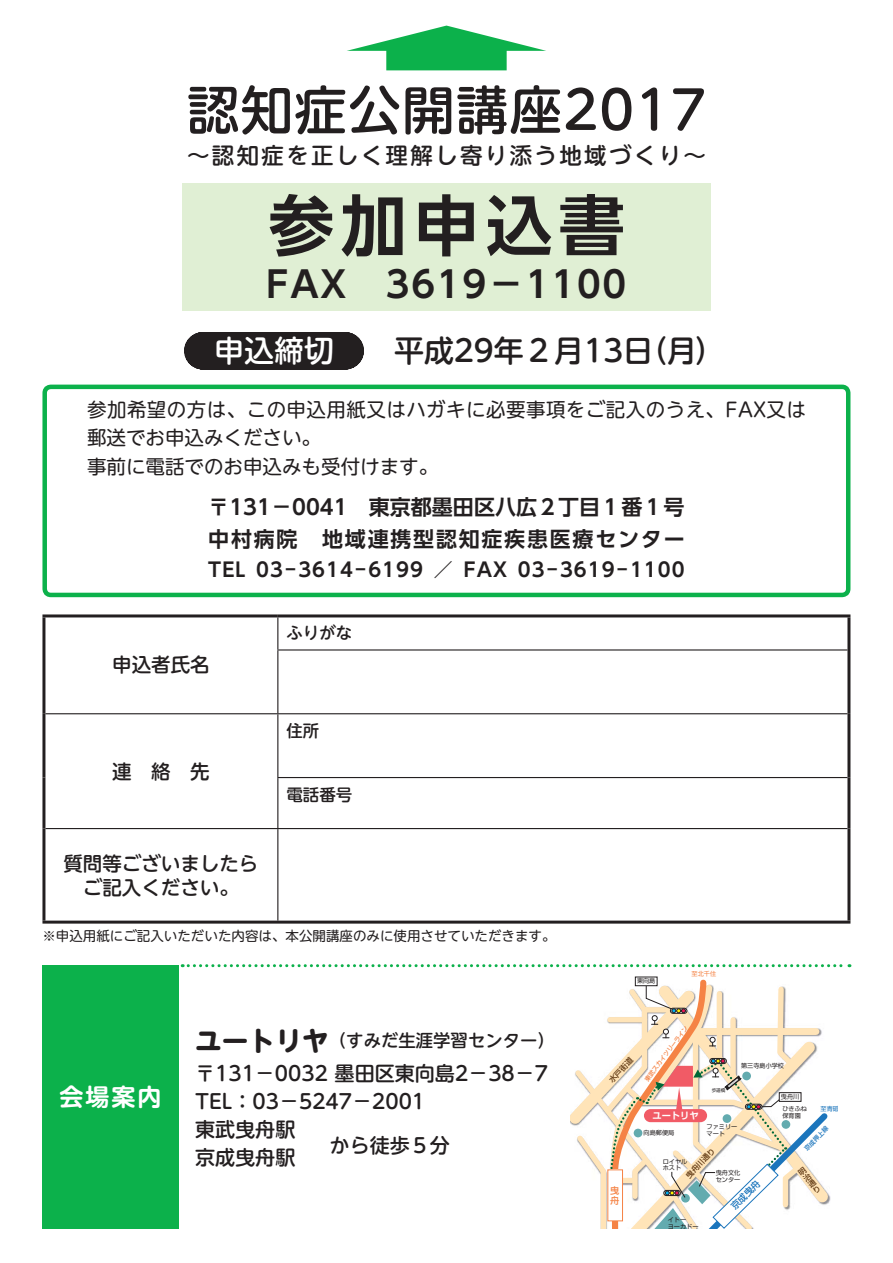
<style>
.page{position:relative;width:893px;height:1263px;background:#fff}
.page>*{position:absolute;margin:0;border:0;box-sizing:border-box;transform-origin:0 0}
.t1{font:66px "UD Shin Go Pro De Bold 90 msp RKSJ H";letter-spacing:.1em;color:#231f20}
.t2{font:52.5px "UD Shin M Go Pro Medium 90 msp RKSJ H";letter-spacing:.025em;color:#231f20}
.t3{font:36px "UD Shin Go Pro De Bold 90 msp RKSJ H";letter-spacing:.05em;color:#231f20}
.t4{font:30px "UD Shin M Go Pro Medium 90 msp RKSJ H";color:#231f20}
.t5{font:24px "UD Shin M Go Pro De Bold 90 msp RKSJ H";color:#fff}
.t6{font:22.5px "UD Shin M Go Pro Medium 90 msp RKSJ H";letter-spacing:.105em;color:#231f20}
.t7{font:21px/31.5px "UD Shin Go Pro De Bold 90 msp RKSJ H";color:#231f20}
.t8{font:20.1px/28px "UD Shin M Go Pro Medium 90 msp RKSJ H";color:#231f20}
.t9{font:19.5px/28.5px "UD Shin M Go Pro Regular 90 msp RKSJ H";letter-spacing:.025em;color:#231f20}
.t10{font:19.5px "UD Shin Go Pro De Bold 90 msp RKSJ H";letter-spacing:.055em;color:#231f20}
.t11{font:19.5px/24px "UD Shin M Go Pro Medium 90 msp RKSJ H";color:#231f20;text-align:center}
.t12{font:17.4px "UD Shin M Go Pro Medium 90 msp RKSJ H";color:#231f20}
.t13{font:16.5px "UD Shin M Go Pro Medium 90 msp RKSJ H";color:#231f20}
.t14{font:13.5px "UD Shin M Go Pro Regular 90 msp RKSJ H";color:#231f20}
.t15{font:9.15px "Shin Go Pro De Bold 90 msp RKSJ H";color:#fff}
.t16{font:9.15px "Shin Go Pro Medium 90 msp RKSJ H";color:#1b75bc}
.t17{font:9.15px/9.1px "Shin Go Pro Medium 90 msp RKSJ H";color:#f58345}
.t18{font:7.65px/7.6px "Shin Go Pro Medium 90 msp RKSJ H";color:#603812;text-align:justify}
.t19{font:6.15px/6.9px "Shin Go Pro Regular 90 msp RKSJ H";color:#231f20}
.t20{font:6.15px "Shin Go Pro Medium 90 msp RKSJ H";color:#f58345}
.t21{font:6.15px "Shin Go Pro Medium 90 msp RKSJ H";color:#1b75bc}
.t22{font:6.15px "Shin Go Pro Regular 90 msp RKSJ H";color:#f58345}
.t23{font:6.15px "Shin Go Pro Regular 90 msp RKSJ H";color:#1b75bc}
.t24{font:4.65px "Shin Go Pro Regular 90 msp RKSJ H";color:#231f20}
.s1{color:#fff}
.s2{font-family:"UD Shin M Go Pro Bold 90 msp RKSJ H";font-size:26.7px}
</style>
<div class="page">
<svg style="left:347px;top:26px;width:199px;height:44px"></svg>
<svg style="left:182px;top:964px;width:668px;height:3px"></svg>
<svg style="left:570px;top:977px;width:261px;height:252px"></svg>
<div style="left:203px;top:332px;width:142px;height:38px;background:#231f20"></div>
<div style="left:182px;top:183px;width:528px;height:128px;background:#e0efd4"></div>
<div style="left:42px;top:385px;width:808px;height:212px;border:4px solid #0cb14b;border-radius:6px"></div>
<hr style="left:42px;top:614px;width:236px;height:3px;background:#231f20">
<hr style="left:42px;top:617px;width:3px;height:33px;background:#231f20">
<hr style="left:42px;top:650px;width:3px;height:64px;background:#231f20">
<hr style="left:278px;top:614px;width:572px;height:3px;background:#231f20">
<hr style="left:847px;top:617px;width:3px;height:33px;background:#231f20">
<hr style="left:847px;top:650px;width:3px;height:64px;background:#231f20">
<hr style="left:42px;top:714px;width:3px;height:64px;background:#231f20">
<hr style="left:42px;top:778px;width:3px;height:51px;background:#231f20">
<hr style="left:847px;top:714px;width:3px;height:64px;background:#231f20">
<hr style="left:847px;top:778px;width:3px;height:51px;background:#231f20">
<hr style="left:42px;top:829px;width:3px;height:92px;background:#231f20">
<hr style="left:847px;top:829px;width:3px;height:92px;background:#231f20">
<hr style="left:42px;top:921px;width:808px;height:3px;background:#231f20">
<hr style="left:277px;top:617px;width:1px;height:32px;background:#231f20">
<hr style="left:277px;top:649px;width:570px;height:2px;background:#231f20">
<hr style="left:277px;top:651px;width:1px;height:62px;background:#231f20">
<hr style="left:45px;top:713px;width:802px;height:1px;background:#231f20">
<hr style="left:277px;top:714px;width:1px;height:63px;background:#231f20">
<hr style="left:277px;top:777px;width:570px;height:1px;background:#231f20">
<hr style="left:277px;top:778px;width:1px;height:50px;background:#231f20">
<hr style="left:45px;top:828px;width:802px;height:1px;background:#231f20">
<hr style="left:277px;top:829px;width:1px;height:92px;background:#231f20">
<div style="left:42px;top:966px;width:137px;height:263px;background:#0cb14b"></div>
<h2 class="t2" style="left:187px;top:90px;width:520px">認知症公開講座2017</h2>
<p class="t6" style="left:187px;top:147px;width:520px">～認知症を正しく理解し寄り添う地域づくり～</p>
<h1 class="t1" style="left:268px;top:201px;width:358px">参加申込書</h1>
<h3 class="t3" style="left:267px;top:270px;width:361px">FAX　3619－1100</h3>
<h3 class="t4" style="left:214px;top:339px;width:512px"><span class="s1">申込締切</span>　　平成29年２月13日（月）</h3>
<p class="t9" style="left:87px;top:398px;width:720px">参加希望の方は、この申込用紙又はハガキに必要事項をご記入のうえ、FAX又は郵送でお申込みください。<br>事前に電話でのお申込みも受付けます。</p>
<p class="t7" style="left:208px;top:494px;width:478px">〒131－0041　東京都墨田区八広２丁目１番１号中村病院　地域連携型認知症疾患医療センター</p>
<p class="t10" style="left:208px;top:562px;width:478px">TEL 03－3614－6199 ／ FAX 03－3619－1100</p>
<p class="t11" style="left:112px;top:656px;width:99px">申込者氏名</p>
<p class="t11" style="left:112px;top:762px;width:99px">連　絡　先</p>
<p class="t11" style="left:63px;top:854px;width:196px">質問等ございましたらご記入ください。</p>
<p class="t13" style="left:286px;top:627px;width:67px">ふりがな</p>
<p class="t13" style="left:286px;top:724px;width:34px">住所</p>
<p class="t13" style="left:286px;top:788px;width:67px">電話番号</p>
<p class="t14" style="left:42px;top:931px;width:515px">※申込用紙にご記入いただいた内容は、本公開講座のみに使用させていただきます。</p>
<p class="t19" style="left:637px;top:979px;width:20px">東向島</p>
<p class="t22" style="left:691px;top:972px;width:26px">至北千住</p>
<p class="t5" style="left:59px;top:1088px;width:104px">会場案内</p>
<p class="t12" style="left:195px;top:1034px;width:361px"><span class="s2">ユートリヤ</span>（すみだ生涯学習センター）</p>
<p class="t8" style="left:195px;top:1062px;width:354px">〒131－0032 墨田区東向島2－38－7<br>TEL：03－5247－2001<br>東武曳舟駅<br>京成曳舟駅</p>
<p class="t8" style="left:330px;top:1134px;width:122px">から徒歩５分</p>
<p class="t18" style="left:608px;top:1079px;width:32px;rotate:-47deg">水戸街道</p>
<p class="t17" style="left:610px;top:1188px;width:11px">曳舟</p>
<p class="t20" style="left:645px;top:1080px;width:69px;rotate:-54deg">東武スカイツリーライン</p>
<p class="t15" style="left:652px;top:1112px;width:48px">ユートリヤ</p>
<p class="t24" style="left:712px;top:1089px;width:15px">歩道橋</p>
<p class="t19" style="left:741px;top:1063px;width:45px">第三寺島小学校</p>
<p class="t19" style="left:781px;top:1094px;width:20px">曳舟川</p>
<p class="t19" style="left:782px;top:1106px;width:26px">ひきふね保育園</p>
<p class="t23" style="left:820px;top:1106px;width:20px">至青砥</p>
<p class="t19" style="left:644px;top:1130px;width:32px">向島郵便局</p>
<p class="t19" style="left:706px;top:1124px;width:32px">ファミリーマート</p>
<p class="t18" style="left:685px;top:1175px;width:40px;rotate:-47deg">曳舟川通り</p>
<p class="t19" style="left:663px;top:1159px;width:26px">ロイヤルホスト</p>
<p class="t19" style="left:716px;top:1170px;width:26px">曳舟文化センター</p>
<p class="t16" style="left:730px;top:1206px;width:38px;rotate:-45deg">京成曳舟</p>
<p class="t21" style="left:804px;top:1148px;width:32px;rotate:-45deg">京成押上線</p>
<p class="t18" style="left:798px;top:1171px;width:5px;rotate:-38deg">明治通り</p>
<p class="t19" style="left:668px;top:1217px;width:32px">イトー<br>ヨーカドー</p>
</div>
